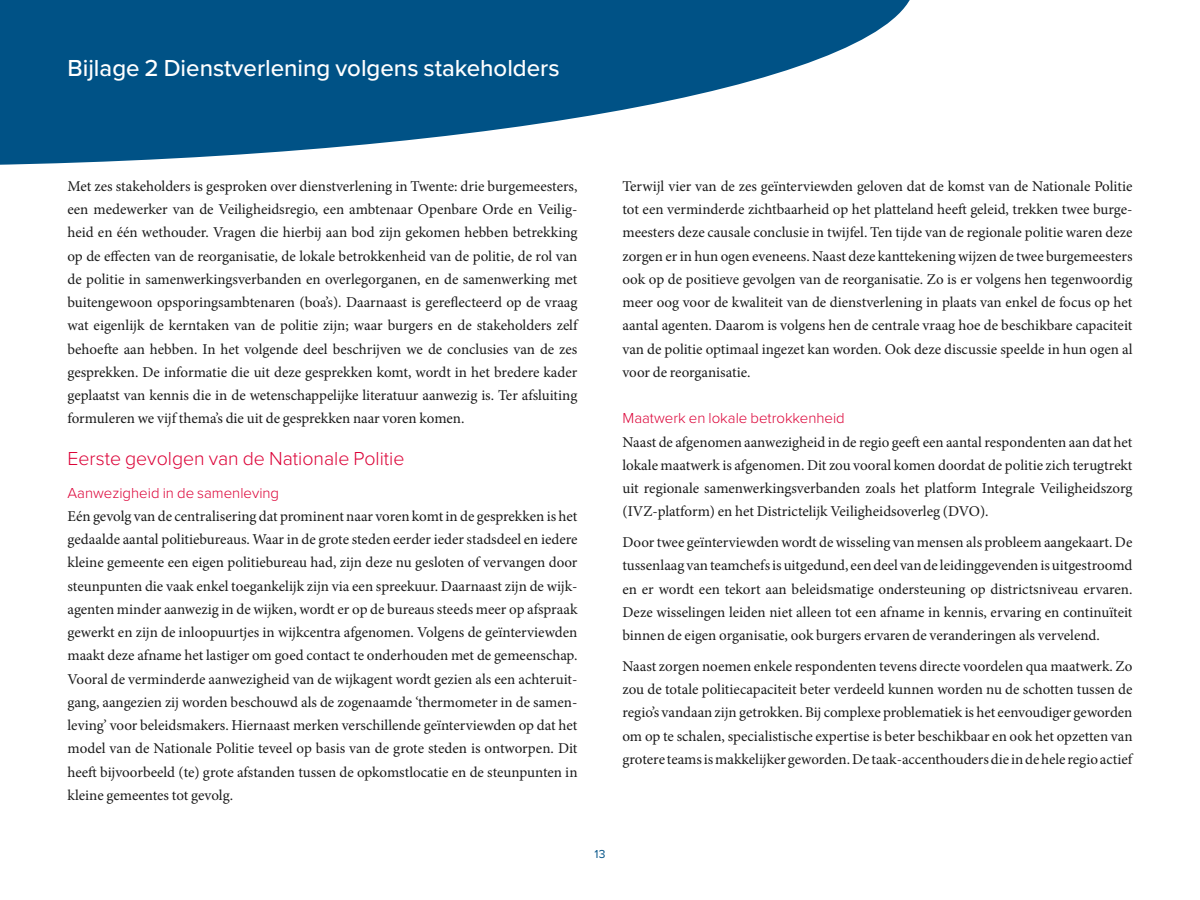
<style>
.page{position:relative;width:1200px;height:900px;background:#fff}
.page>*{position:absolute;margin:0;border:0;box-sizing:border-box;transform-origin:0 0}
.t1{font:500 24px "Proxima Nova";color:#fff}
.t2{font:300 19.5px "Proxima Nova";color:#dc0338}
.t3{font:15px/23.2px "Minion Pro";color:#1a1a1a;text-align:justify}
.t4{font:300 15px "Proxima Nova";color:#dc0338}
.t5{font:12px "Proxima Nova";color:#005286}
</style>
<div class="page">
<svg style="left:0;top:0;width:910px;height:165px;fill:#005286"></svg>
<h1 class="t1" style="left:68px;top:54px;width:494px">Bijlage 2 Dienstverlening volgens stakeholders</h1>
<p class="t3" style="left:68px;top:175px;width:512px">Met zes stakeholders is gesproken over dienstverlening in Twente: drie burgemeesters, een medewerker van de Veiligheidsregio, een ambtenaar Openbare Orde en Veilig&shy;heid en één wethouder. Vragen die hierbij aan bod zijn gekomen hebben betrekking op de effecten van de reorganisatie, de lokale betrokkenheid van de politie, de rol van de politie in samenwerkingsverbanden en overlegorganen, en de samenwerking met buitengewoon opsporingsambtenaren (boa’s). Daarnaast is gereflecteerd op de vraag wat eigenlijk de kerntaken van de politie zijn; waar burgers en de stakeholders zelf behoefte aan hebben. In het volgende deel beschrijven we de conclusies van de zes gesprekken. De informatie die uit deze gesprekken komt, wordt in het bredere kader geplaatst van kennis die in de wetenschappelijke literatuur aanwezig is. Ter afsluiting formuleren we vijf thema’s die uit de gesprekken naar voren komen.</p>
<h2 class="t2" style="left:68px;top:447px;width:338px">Eerste gevolgen van de Nationale Politie</h2>
<p class="t4" style="left:68px;top:484px;width:213px">Aanwezigheid in de samenleving</p>
<p class="t3" style="left:68px;top:505px;width:512px">Eén gevolg van de centralisering dat prominent naar voren komt in de gesprekken is het gedaalde aantal politiebureaus. Waar in de grote steden eerder ieder stadsdeel en iedere kleine gemeente een eigen politiebureau had, zijn deze nu gesloten of vervangen door steunpunten die vaak enkel toegankelijk zijn via een spreekuur. Daarnaast zijn de wijk&shy;agenten minder aanwezig in de wijken, wordt er op de bureaus steeds meer op afspraak gewerkt en zijn de inloopuurtjes in wijkcentra afgenomen. Volgens de geïnterviewden maakt deze afname het lastiger om goed contact te onderhouden met de gemeenschap.<br>Vooral de verminderde aanwezigheid van de wijkagent wordt gezien als een achteruit&shy;gang, aangezien zij worden beschouwd als de zogenaamde ‘thermometer in de samen&shy;leving’ voor beleidsmakers. Hiernaast merken verschillende geïnterviewden op dat het model van de Nationale Politie teveel op basis van de grote steden is ontworpen. Dit heeft bijvoorbeeld (te) grote afstanden tussen de opkomstlocatie en de steunpunten in kleine gemeentes tot gevolg.</p>
<p class="t3" style="left:622px;top:175px;width:512px">Terwijl vier van de zes geïnterviewden geloven dat de komst van de Nationale Politie tot een verminderde zichtbaarheid op het platteland heeft geleid, trekken twee burge&shy;meesters deze causale conclusie in twijfel. Ten tijde van de regionale politie waren deze zorgen er in hun ogen eveneens. Naast deze kanttekening wijzen de twee burgemeesters ook op de positieve gevolgen van de reorganisatie. Zo is er volgens hen tegenwoordig meer oog voor de kwaliteit van de dienstverlening in plaats van enkel de focus op het aantal agenten. Daarom is volgens hen de centrale vraag hoe de beschikbare capaciteit van de politie optimaal ingezet kan worden. Ook deze discussie speelde in hun ogen al voor de reorganisatie.</p>
<p class="t4" style="left:622px;top:409px;width:224px">Maatwerk en lokale betrokkenheid</p>
<p class="t3" style="left:622px;top:430px;width:512px">Naast de afgenomen aanwezigheid in de regio geeft een aantal respondenten aan dat het lokale maatwerk is afgenomen. Dit zou vooral komen doordat de politie zich terugtrekt uit regionale samenwerkingsverbanden zoals het platform Integrale Veiligheidszorg (IVZ-platform) en het Districtelijk Veiligheidsoverleg (DVO).</p>
<p class="t3" style="left:622px;top:531px;width:511px">Door twee geïnterviewden wordt de wisseling van mensen als probleem aangekaart. De tussenlaag van teamchefs is uitgedund, een deel van de leidinggevenden is uitgestroomd en er wordt een tekort aan beleidsmatige ondersteuning op districtsniveau ervaren.<br>Deze wisselingen leiden niet alleen tot een afname in kennis, ervaring en continuïteit binnen de eigen organisatie, ook burgers ervaren de veranderingen als vervelend.</p>
<p class="t3" style="left:622px;top:655px;width:512px">Naast zorgen noemen enkele respondenten tevens directe voordelen qua maatwerk. Zo zou de totale politiecapaciteit beter verdeeld kunnen worden nu de schotten tussen de regio’s vandaan zijn getrokken. Bij complexe problematiek is het eenvoudiger geworden om op te schalen, specialistische expertise is beter beschikbaar en ook het opzetten van grotere teams is makkelijker geworden. De taak-accenthouders die in de hele regio actief</p>
<p class="t5" style="left:595px;top:847px;width:12px">13</p>
</div>
